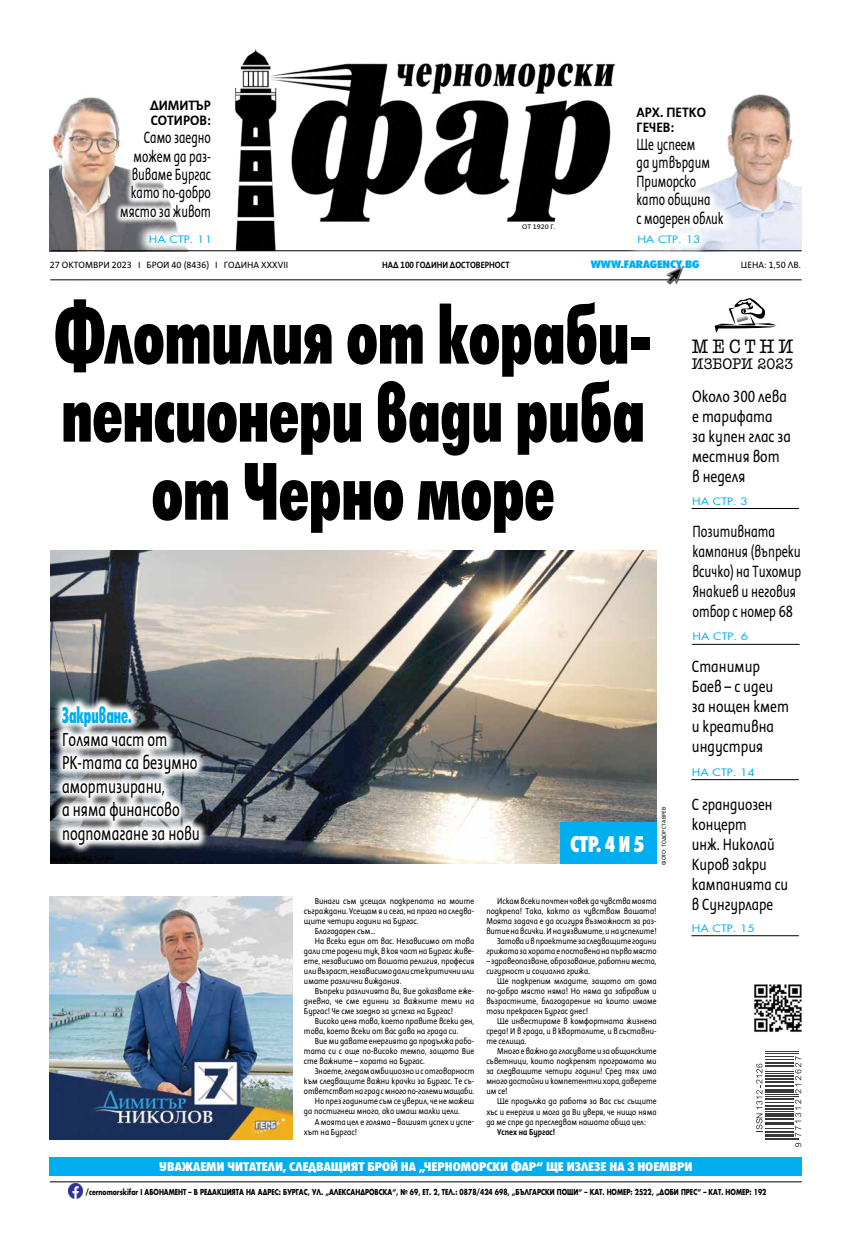
<style>
.page{position:relative;width:851px;height:1248px;background:#fff}
.page>*{position:absolute;margin:0;border:0;box-sizing:border-box;transform-origin:0 0}
.t1{font:800 75px/78px "SP Futur ML Cond";color:#000;text-align:center;scale:.82 1}
.t2{font:800 21px "SP Futur ML Cond";color:#fff;scale:.9 1}
.t3{font:20.9px/23.4px "SP Novelty ML";color:#000;scale:.73 1}
.t4{font:500 20px "SP American Typewriter ML";letter-spacing:.22em;color:#000;scale:.9 1}
.t5{font:18px/18.4px "SP Novelty ML";color:#000;scale:.7 1}
.t6{font:18px/20px "SP Novelty ML";color:#000;scale:.82 1}
.t7{font:18px/20px "SP Novelty ML";color:#000;scale:.73 1}
.t8{font:18px/20px "SP Novelty ML";color:#000;scale:.8 1}
.t9{font:500 15.8px "SP American Typewriter ML";color:#000;scale:.9 1}
.t10{font:700 15px/15px "SP Novelty ML";color:#000;scale:.95 1}
.t11{font:800 11.6px "SP Futur ML Cond";color:#fff;scale:1.2 1}
.t12{font:10px "SP Novelty ML";color:#000}
.t13{font:10px "SP Futur ML";color:#00aeef;scale:1.2 1}
.t14{font:700 10px "SP Novelty ML";color:#000;scale:.9 1}
.t15{font:800 10px "SP Futur ML Cond";color:#00aeef;scale:1.25 1}
.t16{font:9.5px/10px "SP Novelty ML";color:#000;text-align:right;scale:.87 1}
.t17{font:9.5px "SP Novelty ML";color:#000;scale:.86 1}
.t18{font:700 9.5px "SP Novelty ML";color:#000;scale:.87 1}
.t19{font:700 8px "SP Futur ML";color:#000;scale:.77 1}
.t20{font:7.3px "SP Novelty ML";color:#000;scale:1.09 1}
.t21{font:6px "SP Novelty ML";color:#000}
.s1{font-family:"SP Futur ML Cond";font-weight:800;color:#00aeef}
</style>
<div class="page">
<img style="left:50px;top:97px;width:85px;height:153px">
<img style="left:713px;top:94px;width:87px;height:156px">
<svg style="left:135px;top:224px;width:89px;height:28px"></svg>
<img style="left:754px;top:984px;width:48px;height:48px">
<div style="left:49px;top:1156px;width:752px;height:19px;background:#00aeef"></div>
<hr style="left:691px;top:508px;width:108px;height:1px;background:#000">
<hr style="left:692px;top:644px;width:107px;height:1px;background:#000">
<hr style="left:691px;top:779px;width:107px;height:1px;background:#000">
<hr style="left:691px;top:935px;width:107px;height:1px;background:#000">
<img style="left:234px;top:49px;width:382px;height:201px">
<hr style="left:50px;top:279px;width:751px;height:1px;background:#000">
<hr style="left:50px;top:250px;width:751px;height:1px;background:#000">
<img style="left:662px;top:266px;width:24px;height:19px">
<hr style="left:765px;top:1139px;width:34px;height:1px;background:#39393b">
<hr style="left:765px;top:1137px;width:34px;height:1px;background:#39393b">
<hr style="left:765px;top:1052px;width:34px;height:1px;background:#39393b">
<hr style="left:765px;top:1050px;width:34px;height:1px;background:#39393b">
<svg style="left:795px;top:1142px;width:6px;height:4px"></svg>
<svg style="left:756px;top:1056px;width:45px;height:80px"></svg>
<hr style="left:50px;top:1181px;width:751px;height:1px;background:#000">
<img style="left:68px;top:1183px;width:15px;height:14px">
<svg style="left:623px;top:237px;width:90px;height:15px"></svg>
<div style="left:626px;top:97px;width:107px;height:140px;background:#fff"></div>
<div style="left:36px;top:280px;width:633px;height:272px;background:#fff"></div>
<svg style="left:714px;top:298px;width:62px;height:34px"></svg>
<img style="left:735px;top:314px;width:14px;height:9px">
<svg style="left:114px;top:97px;width:63px;height:127px"></svg>
<img style="left:50px;top:550px;width:606px;height:313px">
<svg style="left:52px;top:696px;width:157px;height:158px"></svg>
<div style="left:560px;top:821px;width:96px;height:42px;background:#00aeef"></div>
<img style="left:50px;top:896px;width:242px;height:242px">
<p class="t10" style="left:150px;top:97px;width:66px">ДИМИТЪР<br>СОТИРОВ:</p>
<p class="t5" style="left:120px;top:128px;width:131px;text-align:right">Само заедно можем да раз&shy;виваме Бургас като по-добро място за живот</p>
<p class="t13" style="left:149px;top:232px;width:54px">НА СТР. 11</p>
<p class="t20" style="left:522px;top:222px;width:32px">ОТ 1920 Г.</p>
<p class="t10" style="left:636px;top:104px;width:75px">АРХ. ПЕТКО<br>ГЕЧЕВ:</p>
<p class="t5" style="left:636px;top:135px;width:126px">Ще успеем<br>да утвърдим<br>Приморско като община<br>с модерен облик</p>
<p class="t13" style="left:637px;top:232px;width:54px">НА СТР. 13</p>
<p class="t12" style="left:50px;top:258px;width:240px">27 ОКТОМВРИ 2023 I БРОЙ 40 (8436) I ГОДИНА XXXVII</p>
<p class="t14" style="left:382px;top:258px;width:143px">НАД 100 ГОДИНИ ДОСТОВЕРНОСТ</p>
<p class="t15" style="left:590px;top:257px;width:88px">WWW.FARAGENCY.BG</p>
<p class="t12" style="left:740px;top:258px;width:62px">ЦЕНА: 1,50 ЛВ.</p>
<p class="t1" style="left:54px;top:292px;width:730px">Флотилия от кораби&shy;пенсионери вади риба от Черно море</p>
<p class="t3" style="left:62px;top:703px;width:190px"><span class="s1">Закриване.<br></span>Голяма част от<br>РК-тата са безумно амортизирани,<br>а няма финансово подпомагане за нови</p>
<p class="t2" style="left:570px;top:829px;width:83px">СТР. 4 И 5</p>
<p class="t21" style="left:660px;top:864px;width:59px;rotate:-90deg">ФОТО: ТОДОР СТАВРЕВ</p>
<p class="t16" style="left:315px;top:896px;width:185px">Винаги съм усещал подкрепата на моите</p>
<p class="t16" style="left:304px;top:906px;width:197px">съграждани. Усещам я и сега, на прага на следва-</p>
<p class="t16" style="left:304px;top:916px;width:133px">щите четири години на Бургас.</p>
<p class="t16" style="left:315px;top:926px;width:71px">Благодарен съм...</p>
<p class="t16" style="left:315px;top:936px;width:185px">На всеки един от вас. Независимо от това</p>
<p class="t16" style="left:304px;top:946px;width:197px">дали сте родени тук, в коя част на Бургас живе-</p>
<p class="t16" style="left:304px;top:956px;width:197px">ете, независимо от вашата религия, професия</p>
<p class="t16" style="left:304px;top:966px;width:197px">или възраст, независимо дали сте критични или</p>
<p class="t16" style="left:304px;top:976px;width:114px">имате различни виждания.</p>
<p class="t16" style="left:315px;top:986px;width:185px">Въпреки различията ви, Вие доказвате еже-</p>
<p class="t16" style="left:304px;top:996px;width:197px">дневно, че сме единни за важните теми на</p>
<p class="t16" style="left:304px;top:1006px;width:173px">Бургас! Че сме заедно за успеха на Бургас!</p>
<p class="t16" style="left:315px;top:1016px;width:185px">Високо ценя това, което правите всеки ден,</p>
<p class="t16" style="left:304px;top:1026px;width:179px">това, което всеки от вас дава на града си.</p>
<p class="t16" style="left:315px;top:1036px;width:185px">Вие ми давате енергията да продължа рабо-</p>
<p class="t16" style="left:304px;top:1046px;width:197px">тата си с още по-високо темпо, защото Вие</p>
<p class="t16" style="left:304px;top:1056px;width:140px">сте важните – хората на Бургас.</p>
<p class="t16" style="left:315px;top:1066px;width:185px">Знаете, гледам амбициозно и с отговорност</p>
<p class="t16" style="left:304px;top:1076px;width:197px">към следващите важни крачки за Бургас. Те съ-</p>
<p class="t17" style="left:304px;top:1085px;width:200px">ответстват на град с много по-големи мащаби.</p>
<p class="t16" style="left:315px;top:1096px;width:185px">Но през годините съм се уверил, че не можеш</p>
<p class="t16" style="left:304px;top:1106px;width:181px">да постигнеш много, ако имаш малки цели.</p>
<p class="t16" style="left:315px;top:1116px;width:185px">А моята цел е голяма – вашият успех и успе-</p>
<p class="t16" style="left:304px;top:1126px;width:62px">хът на Бургас!</p>
<p class="t16" style="left:486px;top:896px;width:197px">Искам всеки почтен човек да чувства моята подкрепа! Така, както аз чувствам вашата!<br>Моята задача е да осигуря възможност за раз&shy;витие на всички. И на уязвимите, и на успелите!<br>Затова и в проектите за следващите години грижата за хората е поставена на първо място</p>
<p class="t16" style="left:486px;top:956px;width:197px">– здравеопазване, образование, работни места,</p>
<p class="t16" style="left:486px;top:966px;width:121px">сигурност и социална грижа.</p>
<p class="t16" style="left:497px;top:976px;width:185px">Ще подкрепим младите, защото от дома</p>
<p class="t16" style="left:486px;top:986px;width:197px">по-добро място няма! Но няма да забравим и</p>
<p class="t16" style="left:486px;top:996px;width:197px">възрастните, благодарение на които имаме</p>
<p class="t16" style="left:486px;top:1006px;width:118px">този прекрасен Бургас днес!</p>
<p class="t16" style="left:497px;top:1016px;width:185px">Ще инвестираме в комфортната жизнена</p>
<p class="t16" style="left:486px;top:1026px;width:197px">среда! И в града, и в кварталите, и в съставни-</p>
<p class="t16" style="left:486px;top:1036px;width:48px">те селища.</p>
<p class="t16" style="left:497px;top:1046px;width:185px">Много е важно да гласувате и за общинските</p>
<p class="t16" style="left:486px;top:1056px;width:197px">съветници, които подкрепят програмата ми</p>
<p class="t16" style="left:486px;top:1066px;width:197px">за следващите четири години! Сред тях има</p>
<p class="t17" style="left:486px;top:1075px;width:199px">много достойни и компетентни хора, доверете</p>
<p class="t16" style="left:486px;top:1086px;width:26px">им се!</p>
<p class="t16" style="left:497px;top:1096px;width:185px">Ще продължа да работя за Вас със същите</p>
<p class="t16" style="left:486px;top:1106px;width:197px">хъс и енергия и мога да Ви уверя, че нищо няма</p>
<p class="t16" style="left:486px;top:1116px;width:185px">да ме спре да преследвам нашата обща цел:</p>
<p class="t18" style="left:497px;top:1125px;width:68px">Успех на Бургас!</p>
<p class="t4" style="left:691px;top:332px;width:114px">МЕСТНИ</p>
<p class="t9" style="left:691px;top:353px;width:114px">ИЗБОРИ 2023</p>
<p class="t6" style="left:692px;top:386px;width:122px">Около 300 лева е тарифата<br>за купен глас за местния вот в неделя</p>
<p class="t13" style="left:692px;top:493px;width:48px">НА СТР. 3</p>
<p class="t7" style="left:692px;top:521px;width:150px">Позитивната кампания (въпреки всичко) на Тихомир<br>Янакиев и неговия отбор с номер 68</p>
<p class="t13" style="left:692px;top:629px;width:48px">НА СТР. 6</p>
<p class="t6" style="left:691px;top:656px;width:120px">Станимир<br>Баев – с идеи за нощен кмет и креативна индустрия</p>
<p class="t13" style="left:691px;top:764px;width:54px">НА СТР. 14</p>
<p class="t8" style="left:691px;top:794px;width:122px">С грандиозен концерт<br>инж. Николай<br>Киров закри кампанията си в Сунгурларе</p>
<p class="t13" style="left:691px;top:920px;width:54px">НА СТР. 15</p>
<p class="t11" style="left:159px;top:1157px;width:446px">УВАЖАЕМИ ЧИТАТЕЛИ, СЛЕДВАЩИЯТ БРОЙ НА „ЧЕРНОМОРСКИ ФАР“ ЩЕ ИЗЛЕЗЕ НА 3 НОЕМВРИ</p>
<p class="t19" style="left:85px;top:1185px;width:885px">/cernomorskifar I АБОНАМЕНТ – В РЕДАКЦИЯТА НА АДРЕС: БУРГАС, УЛ. „АЛЕКСАНДРОВСКА“, № 69, ЕТ. 2, ТЕЛ.: 0878/424 698, „БЪЛГАРСКИ ПОЩИ“ – КАТ. НОМЕР: 2522, „ДОБИ ПРЕС“ – КАТ. НОМЕР: 192</p>
</div>
